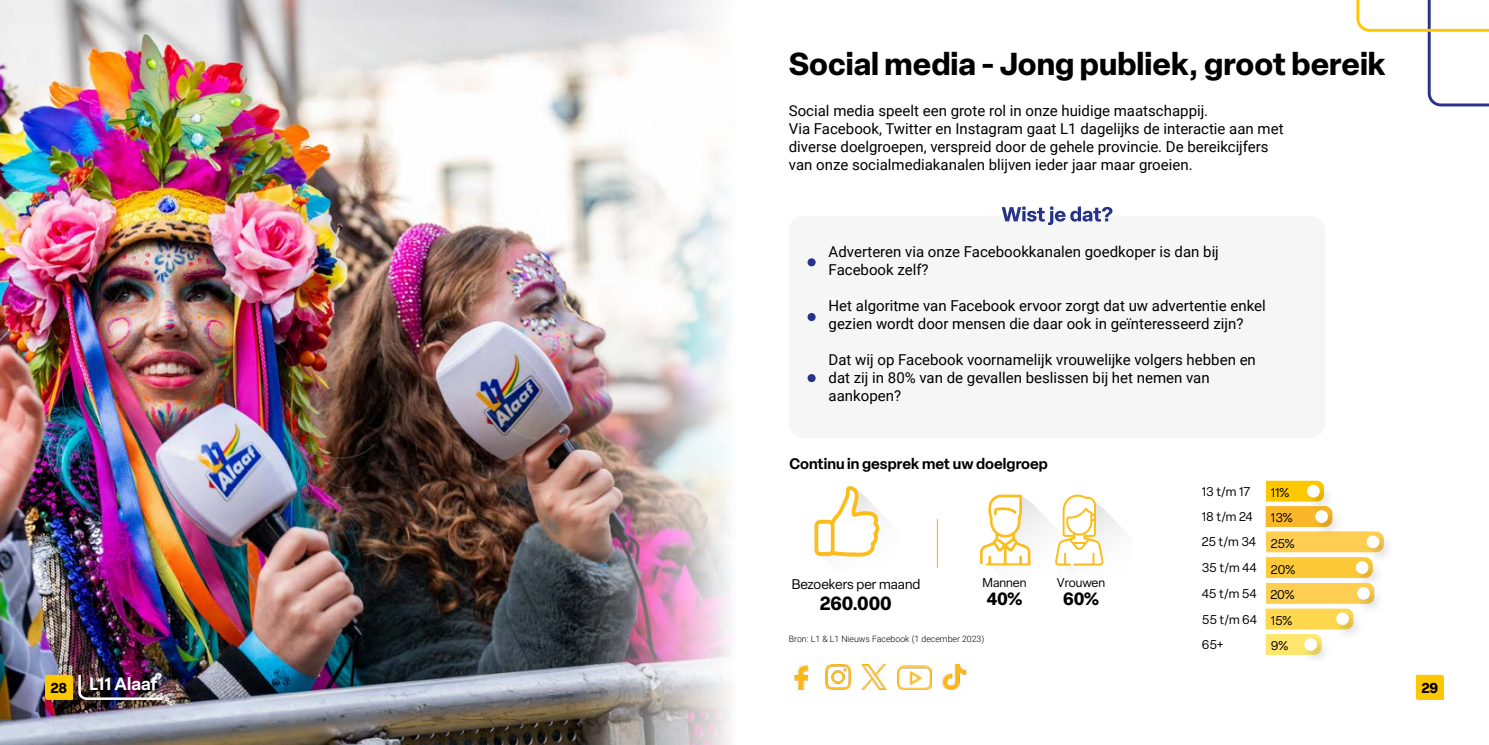
<style>
.page{position:relative;width:1489px;height:745px;background:#fff}
.page>*{position:absolute;margin:0;border:0;box-sizing:border-box;transform-origin:0 0}
.t1{font:700 31.25px "Elza";color:#000}
.t2{font:700 18.75px "Elza";color:#000}
.t3{font:600 17.5px "Elza";color:#fff}
.t4{font:700 17.5px "Elza";color:#000}
.t5{font:15px/18px "Roboto";color:#000}
.t6{font:600 15px "Elza";color:#000}
.t7{font:700 14.62px "Montserrat";color:#000;scale:.94 1}
.t8{font:700 14.12px "Elza";color:#000}
.t9{font:13.75px "Elza";color:#000}
.t10{font:12.5px/25.5px "Elza";letter-spacing:-.005em;color:#000}
.t11{font:12.5px/25.5px "Elza";letter-spacing:-.015em;color:#020203}
.t12{font:300 11px "Montserrat";color:#000;scale:.94 1}
.t13{font:300 8.75px "Roboto";color:#000}
</style>
<div class="page">
<svg style="left:1415px;top:674px;width:28px;height:25px"></svg>
<img style="left:0;top:0;width:522px;height:744px">
<img style="left:522px;top:0;width:283px;height:744px">
<div style="left:788px;top:216px;width:537px;height:222px;background:#f6f6f6;border-radius:15px"></div>
<img style="left:897px;top:665px;width:34px;height:24px">
<img style="left:825px;top:664px;width:25px;height:25px">
<img style="left:788px;top:664px;width:21px;height:25px">
<img style="left:861px;top:664px;width:25px;height:25px">
<img style="left:941px;top:664px;width:26px;height:25px">
<svg style="left:1001px;top:206px;width:111px;height:19px"></svg>
<svg style="left:814px;top:486px;width:68px;height:71px"></svg>
<hr style="left:936px;top:518px;width:2px;height:49px;background:#fbbc1e">
<svg style="left:980px;top:494px;width:140px;height:72px"></svg>
<img style="left:1383px;top:536px;width:5px;height:17px">
<svg style="left:1265px;top:480px;width:118px;height:174px"></svg>
<img style="left:1349px;top:579px;width:34px;height:41px">
<svg style="left:1356px;top:586px;width:13px;height:13px"></svg>
<img style="left:1328px;top:604px;width:41px;height:41px">
<svg style="left:1335px;top:612px;width:13px;height:12px"></svg>
<img style="left:1296px;top:630px;width:41px;height:29px">
<div style="left:1304px;top:637px;width:12px;height:13px;background:#fff;border-radius:50%"></div>
<div style="left:807px;top:258px;width:8px;height:8px;background:#273389;border-radius:50%"></div>
<div style="left:807px;top:313px;width:8px;height:8px;background:#273389;border-radius:50%"></div>
<div style="left:807px;top:374px;width:8px;height:8px;background:#273389;border-radius:50%"></div>
<svg style="left:1356px;top:0;width:132px;height:106px"></svg>
<img style="left:45px;top:672px;width:120px;height:28px">
<p class="t8" style="left:51px;top:677px;width:18px">28</p>
<p class="t3" style="left:89px;top:671px;width:70px">L11 Alaaf</p>
<h1 class="t1" style="left:788px;top:41px;width:598px">Social media - Jong publiek, groot bereik</h1>
<p class="t5" style="left:788px;top:101px;width:496px">Social media speelt een grote rol in onze huidige maatschappij.<br>Via Facebook, Twitter en Instagram gaat L1 dagelijks de interactie aan met diverse doelgroepen, verspreid door de gehele provincie. De bereikcijfers van onze socialmediakanalen blijven ieder jaar maar groeien.</p>
<p class="t5" style="left:828px;top:242px;width:392px">Adverteren via onze Facebookkanalen goedkoper is dan bij<br>Facebook zelf?</p>
<p class="t5" style="left:828px;top:296px;width:438px">Het algoritme van Facebook ervoor zorgt dat uw advertentie enkel gezien wordt door mensen die daar ook in geïnteresseerd zijn?</p>
<p class="t5" style="left:828px;top:350px;width:429px">Dat wij op Facebook voornamelijk vrouwelijke volgers hebben en dat zij in 80% van de gevallen beslissen bij het nemen van aankopen?</p>
<p class="t6" style="left:789px;top:452px;width:260px">Continu in gesprek met uw doelgroep</p>
<p class="t12" style="left:794px;top:571px;width:115px">Volgers op Facebook</p>
<p class="t7" style="left:822px;top:582px;width:62px">330.000</p>
<p class="t9" style="left:791px;top:574px;width:130px">Bezoekers per maand</p>
<p class="t2" style="left:820px;top:589px;width:73px">260.000</p>
<p class="t12" style="left:835px;top:576px;width:115px">Volgers op Facebook</p>
<p class="t7" style="left:863px;top:588px;width:62px">330.000</p>
<p class="t10" style="left:982px;top:569px;width:45px">Mannen</p>
<p class="t4" style="left:986px;top:586px;width:37px">40%</p>
<p class="t12" style="left:983px;top:576px;width:47px">Mannen</p>
<p class="t7" style="left:989px;top:588px;width:34px">40%</p>
<p class="t10" style="left:1056px;top:569px;width:50px">Vrouwen</p>
<p class="t4" style="left:1063px;top:585px;width:37px">60%</p>
<p class="t12" style="left:1058px;top:576px;width:50px">Vrouwen</p>
<p class="t7" style="left:1065px;top:588px;width:34px">60%</p>
<p class="t13" style="left:788px;top:632px;width:197px">Bron: L1 &amp; L1 Nieuws Facebook (1 december 2023)</p>
<p class="t10" style="left:1201px;top:478px;width:57px">13 t/m 17<br>18 t/m 24<br>25 t/m 34<br>35 t/m 44<br>45 t/m 54<br>55 t/m 64<br>65+</p>
<p class="t11" style="left:1270px;top:479px;width:26px">11%<br>13%<br>25%<br>20%<br>20%<br>15%<br>9%</p>
<p class="t8" style="left:1421px;top:677px;width:18px">29</p>
</div>
